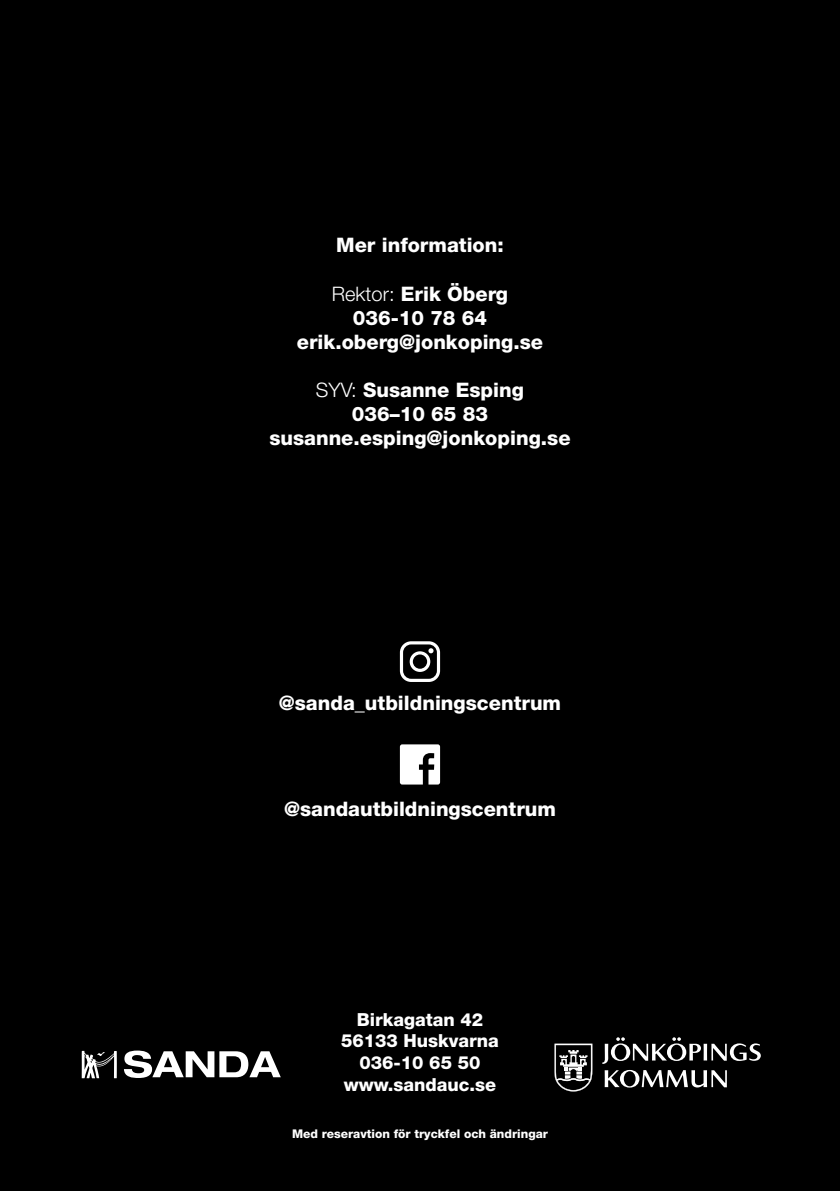
<style>
.page{position:relative;width:840px;height:1191px;background:#fff}
.page>*{position:absolute;margin:0;border:0;box-sizing:border-box;transform-origin:0 0}
.t1{font:800 20px/24px "Helvetica Neue LT Std";color:#fff;text-align:center}
.t2{font:800 18px/21.6px "Helvetica Neue LT Std";color:#fff;text-align:center}
.t3{font:800 12px "Helvetica Neue LT Std";color:#fff}
.s1{font-weight:300}
</style>
<div class="page">
<div style="left:0;top:0;width:839px;height:1191px;background:#000"></div>
<svg style="left:602px;top:1037px;width:158px;height:27px"></svg>
<svg style="left:604px;top:1070px;width:122px;height:17px"></svg>
<svg style="left:554px;top:1043px;width:38px;height:48px"></svg>
<svg style="left:82px;top:1050px;width:35px;height:28px"></svg>
<svg style="left:124px;top:1050px;width:156px;height:28px"></svg>
<svg style="left:399px;top:744px;width:41px;height:40px"></svg>
<svg style="left:399px;top:641px;width:41px;height:40px"></svg>
<p class="t1" style="left:336px;top:233px;width:169px">Mer information:</p>
<p class="t1" style="left:296px;top:281px;width:248px"><span class="s1">Rektor:</span> Erik Öberg<br>036-10 78 64 erik.oberg@jonkoping.se</p>
<p class="t1" style="left:269px;top:377px;width:302px"><span class="s1">SYV:</span> Susanne Esping<br>036–10 65 83 susanne.esping@jonkoping.se</p>
<p class="t1" style="left:279px;top:690px;width:284px">@sanda_utbildningscentrum</p>
<p class="t1" style="left:284px;top:796px;width:273px">@sandautbildningscentrum</p>
<p class="t2" style="left:341px;top:1008px;width:159px">Birkagatan 42<br>56133 Huskvarna<br>036-10 65 50 www.sandauc.se</p>
<p class="t3" style="left:292px;top:1126px;width:257px">Med reseravtion för tryckfel och ändringar</p>
</div>
